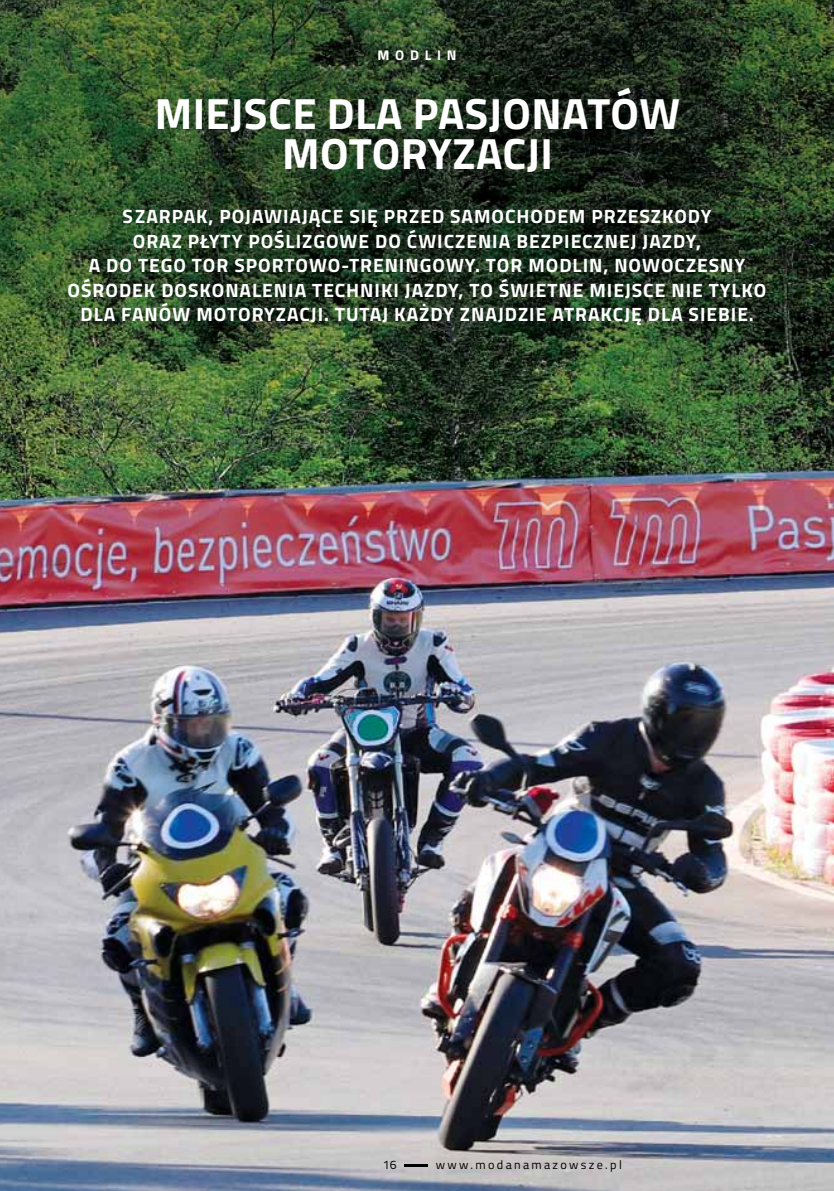
<style>
.page{position:relative;width:834px;height:1191px;background:#fff}
.page>*{position:absolute;margin:0;border:0;box-sizing:border-box;transform-origin:0 0}
.t1{font:700 43.75px/40.2px "Titillium";letter-spacing:.01em;color:#fff;text-align:center}
.t2{font:700 19.25px "Titillium";letter-spacing:.05em;color:#fff}
.t3{font:700 14px "Titillium";letter-spacing:.41em;color:#fff}
.t4{font:12.25px "Titillium";letter-spacing:.19em;color:#000}
</style>
<div class="page">
<img style="left:0;top:697px;width:833px;height:494px">
<hr style="left:404px;top:1164px;width:24px;height:2px;background:#000">
<img style="left:0;top:0;width:833px;height:697px">
<p class="t3" style="left:377px;top:45px;width:79px">MODLIN</p>
<h1 class="t1" style="left:155px;top:91px;width:527px">MIEJSCE DLA PASJONATÓW<br>MOTORYZACJ I</h1>
<p class="t2" style="left:122px;top:202px;width:143px">SZAR PAK, POJAWIA</p>
<p class="t2" style="left:302px;top:202px;width:163px">JĄCE SI Ę PRZED SAMO</p>
<p class="t2" style="left:505px;top:202px;width:25px">CHOD</p>
<p class="t2" style="left:557px;top:202px;width:156px">EM PRZESZKODY</p>
<p class="t2" style="left:133px;top:226px;width:14px">ORA</p>
<p class="t2" style="left:172px;top:226px;width:531px">Z PŁYTY POŚLIZGOWE DO ĆWI CZENIA BEZPIECZNEJ JAZDY,</p>
<p class="t2" style="left:89px;top:251px;width:12px">ADO</p>
<p class="t2" style="left:138px;top:251px;width:67px">TEGO TOR</p>
<p class="t2" style="left:234px;top:251px;width:39px">SPORTOWO</p>
<p class="t2" style="left:341px;top:251px;width:303px">-TRENINGOWY. TOR MODLIN, NOWO</p>
<p class="t2" style="left:674px;top:251px;width:72px">CZESNY</p>
<p class="t2" style="left:68px;top:275px;width:14px">OŚROD</p>
<p class="t2" style="left:132px;top:275px;width:42px">EK DOS</p>
<p class="t2" style="left:199px;top:275px;width:312px">KONALENIA TECHNIKI JAZDY, TO ŚWI</p>
<p class="t2" style="left:535px;top:275px;width:230px">ETNE MI EJSCE NIE TYLKO</p>
<p class="t2" style="left:80px;top:300px;width:130px">DLA FANÓW MOTOR</p>
<p class="t2" style="left:264px;top:300px;width:95px">YZACJI. TUTA</p>
<p class="t2" style="left:382px;top:300px;width:183px">J KAŻDY ZNAJDZIE ATRA</p>
<p class="t2" style="left:600px;top:300px;width:155px">KCJĘ DLA SI EBIE.</p>
<p class="t4" style="left:383px;top:1155px;width:15px">16</p>
<p class="t4" style="left:436px;top:1155px;width:187px">www.modanamazowsze.pl</p>
</div>
